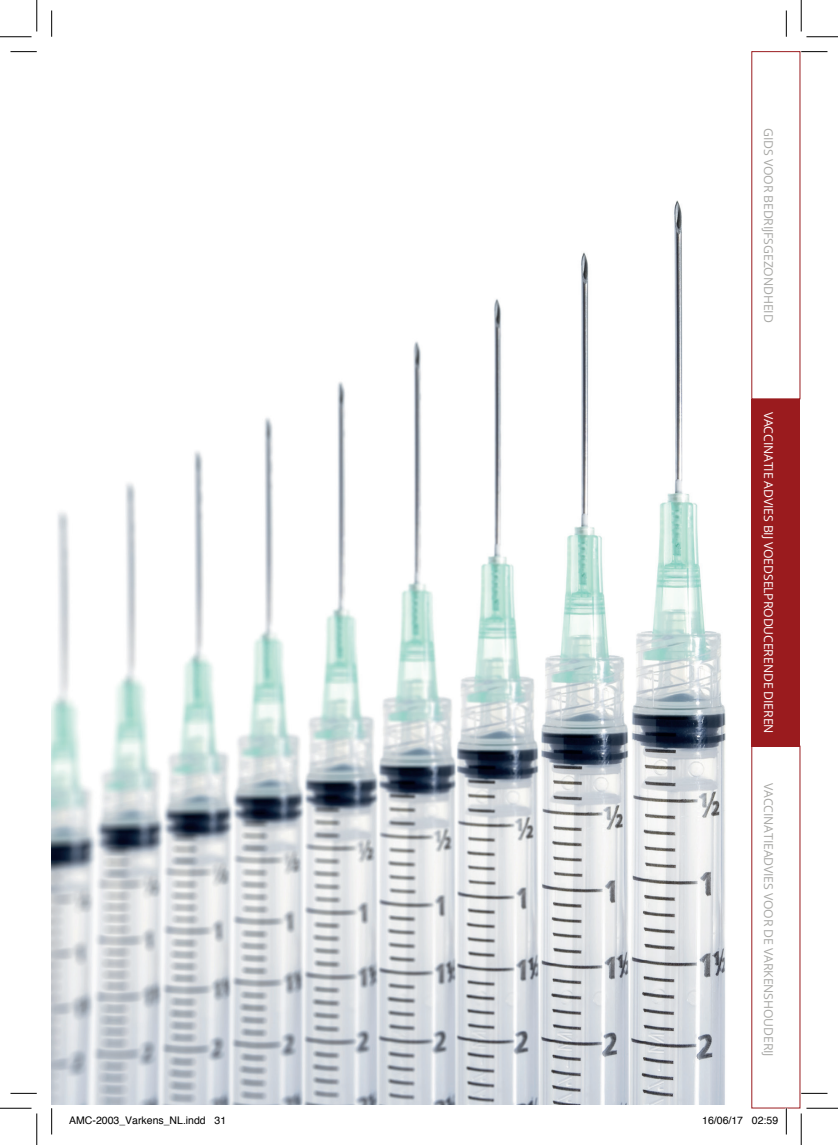
<style>
.page{position:relative;width:838px;height:1145px;background:#fff}
.page>*{position:absolute;margin:0;border:0;box-sizing:border-box;transform-origin:0 0}
.t1{font:12.25px "Open Sans";letter-spacing:-.01em;color:#a8a8a5}
.t2{font:12.25px "Open Sans";letter-spacing:-.01em;color:#fff}
.t3{font:10.5px "Helvetica";color:#000}
</style>
<div class="page">
<div style="left:751px;top:399px;width:48px;height:347px;background:#9a1b1e"></div>
<img style="left:52px;top:200px;width:674px;height:905px">
<svg style="left:10px;top:51px;width:27px;height:1px"></svg>
<svg style="left:801px;top:51px;width:26px;height:1px"></svg>
<svg style="left:10px;top:1093px;width:27px;height:1px"></svg>
<svg style="left:801px;top:1093px;width:26px;height:1px"></svg>
<svg style="left:51px;top:10px;width:1px;height:27px"></svg>
<svg style="left:51px;top:1108px;width:1px;height:26px"></svg>
<svg style="left:786px;top:10px;width:1px;height:27px"></svg>
<svg style="left:786px;top:1108px;width:1px;height:26px"></svg>
<hr style="left:0;top:36px;width:32px;height:1px;background:#000">
<hr style="left:806px;top:36px;width:31px;height:1px;background:#000">
<hr style="left:0;top:1108px;width:32px;height:1px;background:#000">
<hr style="left:806px;top:1108px;width:31px;height:1px;background:#000">
<hr style="left:36px;top:0;width:1px;height:31px;background:#000">
<hr style="left:36px;top:1113px;width:1px;height:32px;background:#000">
<hr style="left:800px;top:0;width:1px;height:31px;background:#000">
<hr style="left:800px;top:1113px;width:1px;height:32px;background:#000">
<p class="t1" style="left:776px;top:128px;width:196px;rotate:90deg">GIDS VOOR BEDRIJFSGEZONDHEID</p>
<p class="t2" style="left:776px;top:412px;width:323px;rotate:90deg">VACCINATIE ADVIES BIJ VOEDSELPRODUCERENDE DIEREN</p>
<p class="t1" style="left:776px;top:783px;width:276px;rotate:90deg">VACCINATIEADVIES VOOR DE VARKENSHOUDERIJ</p>
<p class="t3" style="left:69px;top:1112px;width:158px">AMC-2003_Varkens_NL.indd 31</p>
<p class="t3" style="left:702px;top:1112px;width:77px">16/06/17 02:59</p>
</div>
